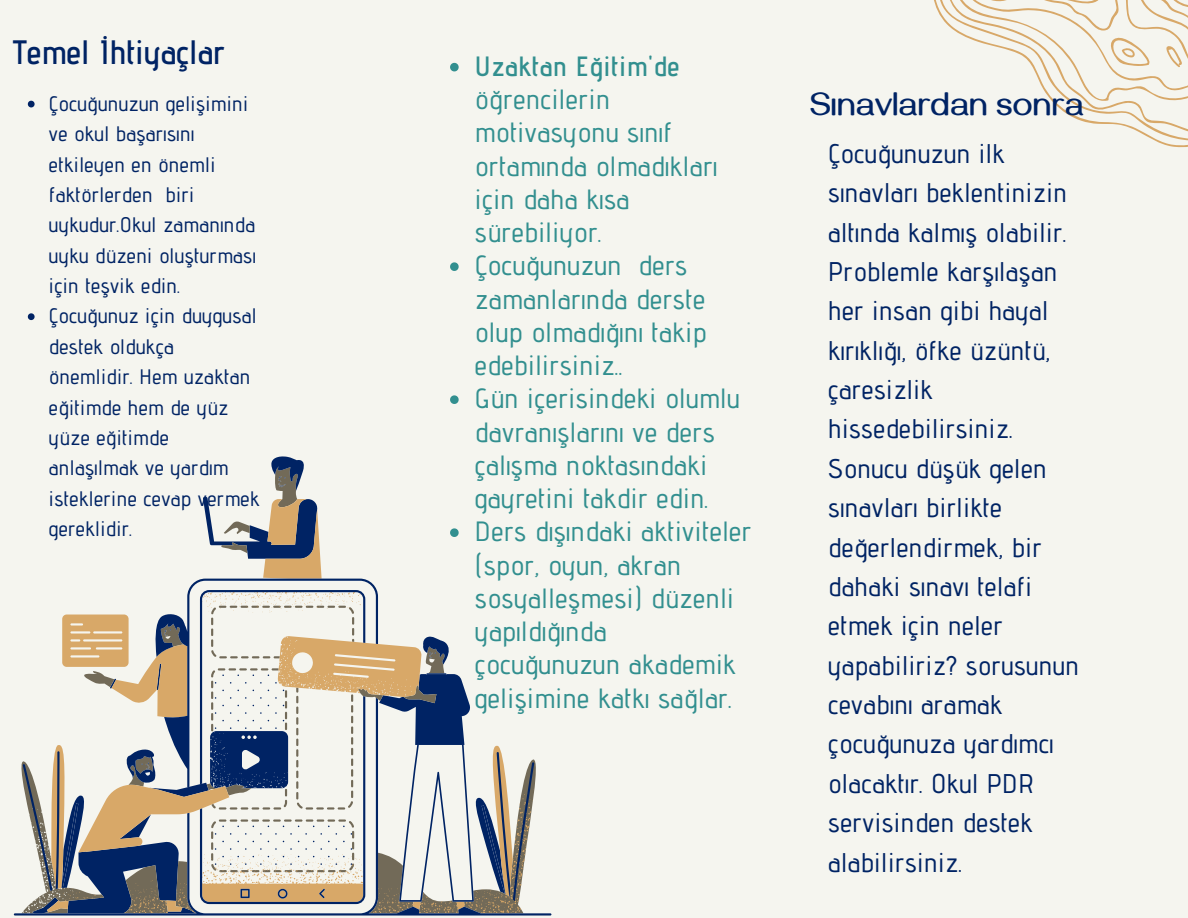
<style>
.page{position:relative;width:1188px;height:918px;background:#f5f5ef}
.page>*{position:absolute;margin:0;border:0;box-sizing:border-box;transform-origin:0 0}
.t1{font:700 33.75px "Gayathri";color:#002364}
.t2{font:600 33.75px "Advent Pro";color:#002364}
.t3{font:500 27.9px/33.3px "Advent Pro";letter-spacing:.02em;color:#328f8f}
.t4{font:500 27px/39.3px "Advent Pro";letter-spacing:.02em;color:#002364}
.t5{font:500 21px/30.3px "Advent Pro";letter-spacing:.02em;color:#002364}
.s1{font-weight:600}
</style>
<div class="page">
<svg style="left:934px;top:0;width:254px;height:148px"></svg>
<svg style="left:14px;top:456px;width:537px;height:460px"></svg>
<svg style="left:450px;top:63px;width:9px;height:8px"></svg>
<svg style="left:450px;top:262px;width:9px;height:9px"></svg>
<svg style="left:450px;top:395px;width:9px;height:9px"></svg>
<svg style="left:450px;top:528px;width:9px;height:9px"></svg>
<svg style="left:28px;top:101px;width:7px;height:6px"></svg>
<svg style="left:28px;top:313px;width:7px;height:7px"></svg>
<p class="t2" style="left:13px;top:31px;width:214px">Temel İhtiyaçlar</p>
<p class="t5" style="left:49px;top:88px;width:208px">Çocuğunuzun gelişimini ve okul başarısını etkileyen en önemli faktörlerden biri uykudur.Okul zamanında uyku düzeni oluşturması için teşvik edin.</p>
<p class="t5" style="left:49px;top:301px;width:212px">Çocuğunuz için duygusal destek oldukça önemlidir. Hem uzaktan eğitimde hem de yüz yüze eğitimde anlaşılmak ve yardım isteklerine cevap vermek gereklidir.</p>
<p class="t3" style="left:475px;top:49px;width:244px"><span class="s1">Uzaktan Eğitim'de </span>öğrencilerin motivasyonu sınıf ortamında olmadıkları için daha kısa sürebiliyor.</p>
<p class="t3" style="left:475px;top:248px;width:233px">Çocuğunuzun ders zamanlarında derste olup olmadığını takip edebilirsiniz..</p>
<p class="t3" style="left:475px;top:381px;width:266px">Gün içerisindeki olumlu davranışlarını ve ders çalışma noktasındaki gayretini takdir edin.</p>
<p class="t3" style="left:475px;top:514px;width:278px">Ders dışındaki aktiviteler (spor, oyun, akran sosyalleşmesi) düzenli yapıldığında çocuğunuzun akademik gelişimine katkı sağlar.</p>
<p class="t1" style="left:810px;top:91px;width:275px">Sınavlardan sonra</p>
<p class="t4" style="left:828px;top:133px;width:240px">Çocuğunuzun ilk sınavları beklentinizin altında kalmış olabilir.<br>Problemle karşılaşan her insan gibi hayal kırıklığı, öfke üzüntü, çaresizlik hissedebilirsiniz.</p>
<p class="t4" style="left:828px;top:448px;width:252px">Sonucu düşük gelen sınavları birlikte değerlendirmek, bir dahaki sınavı telafi etmek için neler yapabiliriz? sorusunun cevabını aramak çocuğunuza yardımcı olacaktır. Okul PDR servisinden destek alabilirsiniz.</p>
</div>
